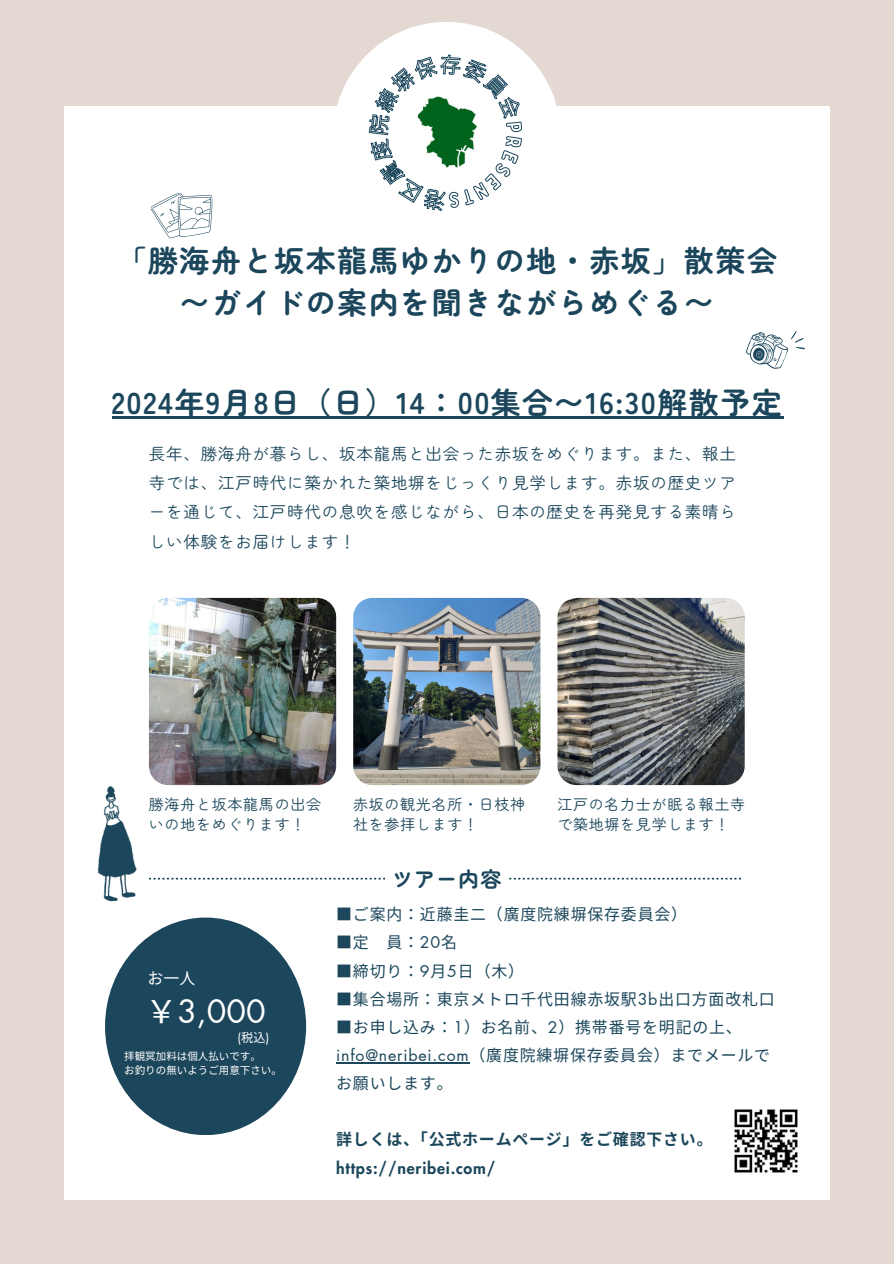
<style>
.page{position:relative;width:894px;height:1264px;background:#fff}
.page>*{position:absolute;margin:0;border:0;box-sizing:border-box;transform-origin:0 0}
.t1{font:31.8px "Futura LT Pro";color:#fff}
.t2{font:700 30px/41.7px "Zen Maru Gothic";letter-spacing:.05em;color:#1b465b;text-align:center}
.t3{font:700 21px "Zen Maru Gothic";letter-spacing:.05em;color:#1b465b}
.t4{font:16.5px/29.2px "Zen Maru Gothic";letter-spacing:.05em;color:#1b465b;text-align:justify}
.t5{font:15.9px/28.2px "Noto Sans CJ Ksc";letter-spacing:.05em;color:#1b465b}
.t6{font:700 15.9px "Noto Sans CJ Ksc";letter-spacing:.05em;color:#1b465b}
.t7{font:800 15.9px "Futura LT Pro";letter-spacing:.05em;color:#1b465b}
.t8{font:15.9px "Noto Sans CJ Ksc";color:#fff}
.t9{font:15px/20.2px "Zen Maru Gothic";letter-spacing:.05em;color:#1b465b}
.t10{font:12.3px "Futura LT Pro";color:#fff}
.t11{font:10.5px/14px "Noto Sans CJ Ksc";color:#fff}
.s1{font-family:"Noto Sans CJ Ksc"}
.s2{font-family:"Futura LT Pro"}
</style>
<div class="page">
<div style="left:0;top:0;width:893px;height:1263px;background:#e4d8d3"></div>
<div style="left:333px;top:22px;width:227px;height:227px;background:#fff;border-radius:50%"></div>
<div style="left:64px;top:106px;width:765px;height:1093px;background:#fff"></div>
<svg style="left:367px;top:53px;width:155px;height:159px"></svg>
<img style="left:149px;top:598px;width:187px;height:187px">
<img style="left:353px;top:598px;width:187px;height:187px">
<img style="left:557px;top:598px;width:187px;height:187px">
<svg style="left:149px;top:877px;width:591px;height:2px"></svg>
<svg style="left:746px;top:331px;width:59px;height:38px"></svg>
<svg style="left:150px;top:192px;width:63px;height:47px"></svg>
<img style="left:415px;top:96px;width:63px;height:74px">
<div style="left:105px;top:917px;width:201px;height:218px;background:#1c465b;border-radius:50%"></div>
<img style="left:97px;top:786px;width:40px;height:116px">
<hr style="left:336px;top:1062px;width:133px;height:1px;background:#1b465b">
<hr style="left:112px;top:416px;width:671px;height:2px;background:#1b465b">
<img style="left:734px;top:1109px;width:64px;height:64px">
<h2 class="t2" style="left:117px;top:238px;width:661px">「勝海舟と坂本龍馬ゆかりの地・赤坂」散策会〜ガイドの案内を聞きながらめぐる〜</h2>
<h2 class="t2" style="left:112px;top:380px;width:671px">2024年9月8日（日）14：00集合〜16:30解散予定</h2>
<p class="t4" style="left:149px;top:438px;width:588px">長年、勝海舟が暮らし、坂本龍馬と出会った赤坂をめぐります。また、報土寺では、江戸時代に築かれた築地塀をじっくり見学します。赤坂の歴史ツアーを通じて、江戸時代の息吹を感じながら、日本の歴史を再発見する素晴らしい体験をお届けします！</p>
<p class="t9" style="left:149px;top:792px;width:174px">勝海舟と坂本龍馬の出会いの地をめぐります！</p>
<p class="t9" style="left:353px;top:792px;width:174px">赤坂の観光名所・日枝神社を参拝します！</p>
<h3 class="t3" style="left:392px;top:862px;width:111px">ツアー内容</h3>
<p class="t9" style="left:557px;top:792px;width:189px">江戸の名力士が眠る報土寺で築地塀を見学します！</p>
<p class="t8" style="left:147px;top:965px;width:48px">お一人</p>
<h1 class="t1" style="left:145px;top:996px;width:122px"><span class="s1">￥</span>3,000</h1>
<p class="t10" style="left:237px;top:1031px;width:33px">(<span class="s1">税込</span>)</p>
<p class="t11" style="left:124px;top:1048px;width:159px">拝観冥加料は個人払いです。<br>お釣りの無いようご用意下さい。</p>
<p class="t5" style="left:336px;top:899px;width:352px">■ご案内： 近藤圭二（廣度院練塀保存委員会）</p>
<p class="t5" style="left:336px;top:927px;width:120px">■定 員： <span class="s2">20</span>名</p>
<p class="t5" style="left:336px;top:955px;width:189px">■締切り： <span class="s2">9</span>月<span class="s2">5</span>日（木）</p>
<p class="t5" style="left:336px;top:983px;width:436px">■集合場所： 東京メトロ千代田線赤坂駅<span class="s2">3b</span>出口方面改札口</p>
<p class="t5" style="left:336px;top:1012px;width:435px">■お申し込み： <span class="s2">1</span>）お名前、<span class="s2">2</span>）携帯番号を明記の上、<span class="s2">info@neribei.com</span>（廣度院練塀保存委員会）までメールでお願いします。</p>
<p class="t6" style="left:336px;top:1126px;width:378px">詳しくは、「公式ホームページ」をご確認下さい。</p>
<p class="t7" style="left:336px;top:1160px;width:161px">https://neribei.com/</p>
</div>
